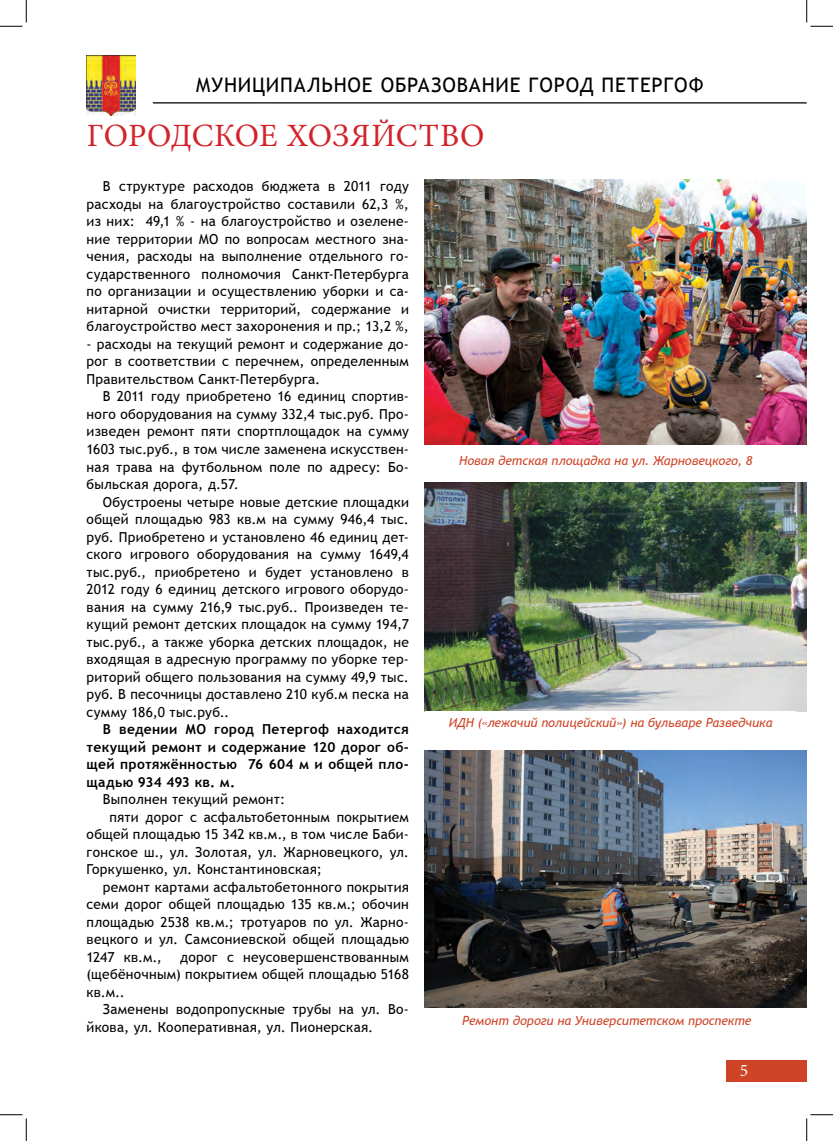
<style>
.page{position:relative;width:833px;height:1141px;background:#fff}
.page>*{position:absolute;margin:0;border:0;box-sizing:border-box;transform-origin:0 0}
.t1{font:32.5px "Minion Pro";letter-spacing:.035em;color:#d2232a}
.t2{font:20px "Trebuchet MS";letter-spacing:.035em;color:#000}
.t3{font:17.5px "Minion Pro";color:#fff}
.t4{font:13.75px/17.5px "Trebuchet MS";letter-spacing:.02em;color:#000;text-align:justify}
.t5{font:700 13.75px/17.5px "Trebuchet MS";letter-spacing:.02em;color:#000;text-align:justify}
.t6{font:italic 12.5px "Trebuchet MS";color:#cf4427}
</style>
<div class="page">
<img style="left:424px;top:750px;width:382px;height:257px">
<img style="left:424px;top:482px;width:382px;height:229px">
<img style="left:424px;top:179px;width:382px;height:265px">
<div style="left:725px;top:1060px;width:81px;height:21px;background:#cf4427"></div>
<img style="left:86px;top:56px;width:49px;height:59px">
<hr style="left:153px;top:102px;width:653px;height:1px;background:#000">
<svg style="left:0;top:0;width:27px;height:27px"></svg>
<svg style="left:0;top:1114px;width:27px;height:26px"></svg>
<svg style="left:806px;top:0;width:26px;height:27px"></svg>
<svg style="left:806px;top:1114px;width:26px;height:26px"></svg>
<h2 class="t2" style="left:196px;top:73px;width:509px">Муниципальное образование город петергоф</h2>
<h1 class="t1" style="left:87px;top:113px;width:83px">ГОРОДСКОЕ</h1>
<h1 class="t1" style="left:286px;top:113px;width:16px">ХОЗ</h1>
<h1 class="t1" style="left:349px;top:113px;width:113px">ЯЙСТВО</h1>
<p class="t4" style="left:86px;top:178px;width:324px;text-indent:16px">В структуре расходов бюджета в 2011 году расходы на благоустройство составили 62,3 %, из них: 49,1 % - на благоустройство и озелене&shy;ние территории МО по вопросам местного зна&shy;чения, расходы на выполнение отдельного го&shy;сударственного полномочия Санкт-Петербурга по организации и осуществлению уборки и са&shy;нитарной очистки территорий, содержание и благоустройство мест захоронения и пр.; 13,2 %,</p>
<p class="t4" style="left:86px;top:335px;width:324px">- расходы на текущий ремонт и содержание до&shy;рог в соответствии с перечнем, определенным Правительством Санкт-Петербурга.</p>
<p class="t4" style="left:86px;top:388px;width:324px;text-indent:16px">В 2011 году приобретено 16 единиц спортив&shy;ного оборудования на сумму 332,4 тыс.руб. Про&shy;изведен ремонт пяти спортплощадок на сумму 1603 тыс.руб., в том числе заменена искусствен&shy;ная трава на футбольном поле по адресу: Бо&shy;быльская дорога, д.57.</p>
<p class="t4" style="left:86px;top:493px;width:324px;text-indent:16px">Обустроены четыре новые детские площадки общей площадью 983 кв.м на сумму 946,4 тыс. руб. Приобретено и установлено 46 единиц дет&shy;ского игрового оборудования на сумму 1649,4 тыс.руб., приобретено и будет установлено в 2012 году 6 единиц детского игрового оборудо&shy;вания на сумму 216,9 тыс.руб.. Произведен те&shy;кущий ремонт детских площадок на сумму 194,7 тыс.руб., а также уборка детских площадок, не входящая в адресную программу по уборке тер&shy;риторий общего пользования на сумму 49,9 тыс. руб. В песочницы доставлено 210 куб.м песка на сумму 186,0 тыс.руб..</p>
<p class="t5" style="left:86px;top:720px;width:324px;text-indent:16px">В ведении МО город Петергоф находится текущий ремонт и содержание 120 дорог об&shy;щей протяжённостью 76 604 м и общей пло&shy;щадью 934 493 кв. м.</p>
<p class="t4" style="left:103px;top:790px;width:184px">Выполнен текущий ремонт:</p>
<p class="t4" style="left:109px;top:808px;width:301px">пяти дорог с асфальтобетонным покрытием</p>
<p class="t4" style="left:86px;top:825px;width:324px">общей площадью 15 342 кв.м., в том числе Баби-</p>
<p class="t4" style="left:86px;top:843px;width:323px">гонское ш., ул. Золотая, ул. Жарновецкого, ул.</p>
<p class="t4" style="left:86px;top:860px;width:237px">Горкушенко, ул. Константиновская;</p>
<p class="t4" style="left:103px;top:878px;width:307px">ремонт картами асфальтобетонного покрытия</p>
<p class="t4" style="left:86px;top:895px;width:323px">семи дорог общей площадью 135 кв.м.; обочин</p>
<p class="t4" style="left:86px;top:913px;width:324px">площадью 2538 кв.м.; тротуаров по ул. Жарно-</p>
<p class="t4" style="left:86px;top:930px;width:323px">вецкого и ул. Самсониевской общей площадью</p>
<p class="t4" style="left:86px;top:948px;width:77px">1247 кв.м.,</p>
<p class="t4" style="left:86px;top:948px;width:323px;text-indent:93px">дорог с неусовершенствованным (щебёночным) покрытием общей площадью 5168 кв.м..</p>
<p class="t4" style="left:86px;top:1000px;width:324px;text-indent:16px">Заменены водопропускные трубы на ул. Во&shy;йкова, ул. Кооперативная, ул. Пионерская.</p>
<p class="t6" style="left:459px;top:453px;width:294px">Новая детская площадка на ул. Жарновецкого, 8</p>
<p class="t6" style="left:448px;top:715px;width:325px">ИДН («лежачий полицейский») на бульваре Разведчика</p>
<p class="t6" style="left:462px;top:1013px;width:290px">Ремонт дороги на Университетском проспекте</p>
<p class="t3" style="left:739px;top:1058px;width:10px">5</p>
</div>
